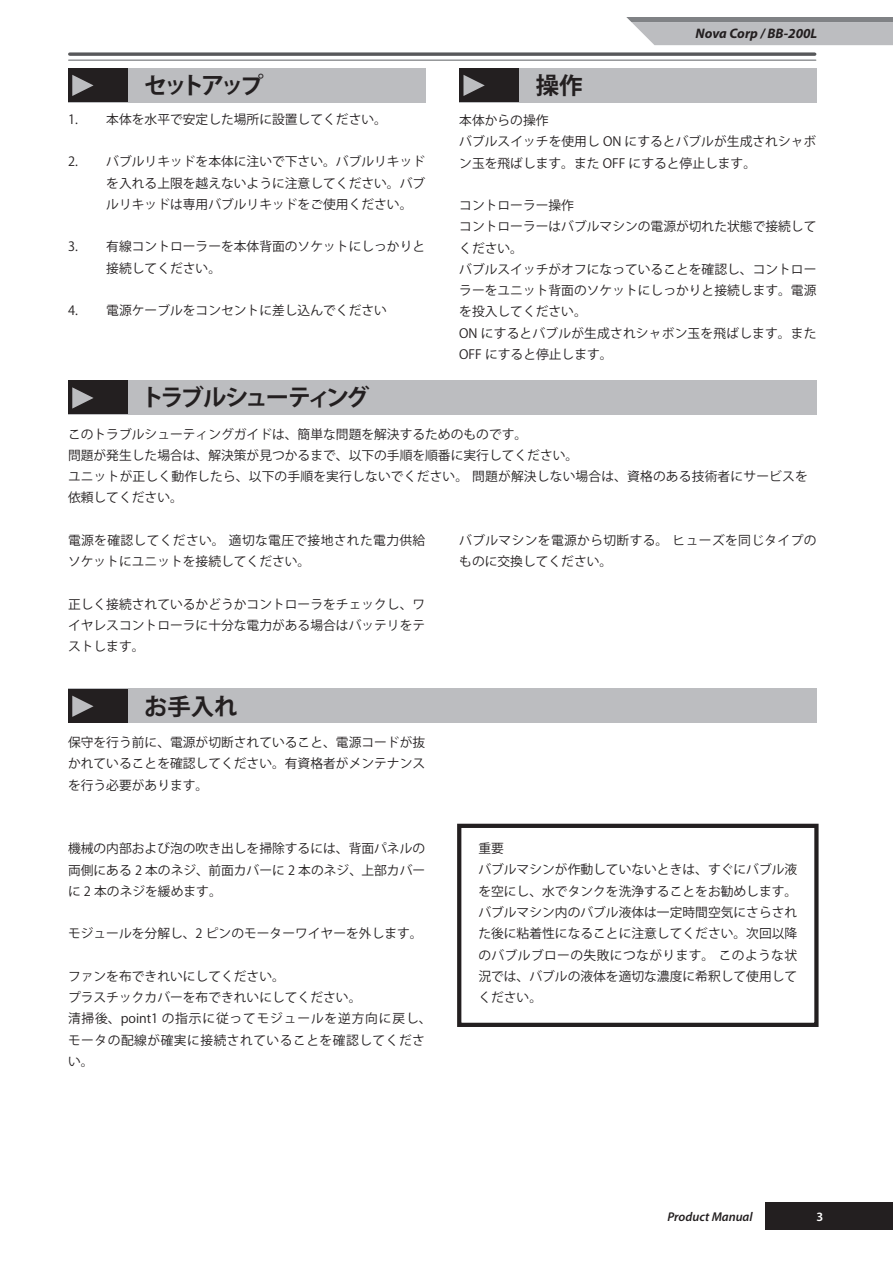
<style>
.page{position:relative;width:893px;height:1263px;background:#fff}
.page>*{position:absolute;margin:0;border:0;box-sizing:border-box;transform-origin:0 0}
.t1{font:700 23.4px "Koz Go Pro";letter-spacing:-.13em;color:#231f20}
.t2{font:italic 700 13.8px "Myriad Pro";color:#231f20}
.t3{font:12.75px/21.3px "Koz Go Pro";color:#231f20}
.t4{font:12.75px/21.3px "Koz Go Pro";letter-spacing:.04em;color:#231f20}
.t5{font:12.75px/21.3px "Koz Go Pro";letter-spacing:.03em;color:#231f20}
.t6{font:italic 600 12.75px "Myriad Pro";color:#231f20}
.t7{font:600 12.75px "Myriad Pro";color:#fff}
</style>
<div class="page">
<svg style="left:70px;top:52px;width:745px;height:4px;background:#6f7072"></svg>
<hr style="left:69px;top:60px;width:747px;height:1px;background:#808285">
<svg style="left:626px;top:17px;width:267px;height:28px;background:#b5b6b9"></svg>
<div style="left:765px;top:1202px;width:128px;height:28px;background:#231f20"></div>
<div style="left:68px;top:381px;width:748px;height:34px;background:#bcbdc0"></div>
<div style="left:68px;top:689px;width:748px;height:34px;background:#bcbdc0"></div>
<div style="left:68px;top:381px;width:60px;height:33px;background:#231f20"></div>
<div style="left:68px;top:689px;width:60px;height:34px;background:#231f20"></div>
<svg style="left:72px;top:387px;width:22px;height:22px"></svg>
<svg style="left:72px;top:696px;width:22px;height:21px"></svg>
<div style="left:68px;top:68px;width:357px;height:34px;background:#bcbdc0"></div>
<div style="left:459px;top:68px;width:357px;height:34px;background:#bcbdc0"></div>
<div style="left:68px;top:68px;width:60px;height:34px;background:#231f20"></div>
<div style="left:459px;top:68px;width:60px;height:34px;background:#231f20"></div>
<svg style="left:72px;top:75px;width:22px;height:21px"></svg>
<svg style="left:463px;top:75px;width:22px;height:21px"></svg>
<div style="left:457px;top:824px;width:362px;height:203px;border:4px solid #231f20"></div>
<p class="t3" style="left:68px;top:109px;width:11px">1.</p>
<p class="t3" style="left:68px;top:151px;width:11px">2.</p>
<p class="t3" style="left:68px;top:236px;width:11px">3.</p>
<p class="t3" style="left:68px;top:300px;width:11px">4.</p>
<h1 class="t1" style="left:144px;top:70px;width:121px">セットアップ</h1>
<h1 class="t1" style="left:536px;top:70px;width:48px">操作</h1>
<p class="t2" style="left:695px;top:26px;width:123px">Nova Corp / BB-200L</p>
<p class="t3" style="left:106px;top:109px;width:282px">本体を水平で安定した場所に設置してください。</p>
<p class="t3" style="left:106px;top:151px;width:320px;text-align:justify">バブルリキッドを本体に注いで下さい。バブルリキッドを入れる上限を越えないように注意してください。バブルリキッドは専用バブルリキッドをご使用ください。</p>
<p class="t3" style="left:106px;top:236px;width:320px">有線コントローラーを本体背面のソケットにしっかりと接続してください。</p>
<p class="t3" style="left:106px;top:300px;width:282px">電源ケーブルをコンセントに差し込んでください</p>
<h1 class="t1" style="left:141px;top:383px;width:230px">トラブルシューティング</h1>
<p class="t3" style="left:459px;top:110px;width:359px">本体からの操作<br>バブルスイッチを使用し ON にするとバブルが生成されシャボン玉を飛ばします。また OFF にすると停止します。</p>
<p class="t3" style="left:459px;top:195px;width:359px">コントローラー操作<br>コントローラーはバブルマシンの電源が切れた状態で接続してください。<br>バブルスイッチがオフになっていることを確認し、コントローラーをユニット背面のソケットにしっかりと接続します。電源を投入してください。<br>ON にするとバブルが生成されシャボン玉を飛ばします。また<br>OFF にすると停止します。</p>
<p class="t3" style="left:68px;top:424px;width:741px">このトラブルシューティングガイドは、簡単な問題を解決するためのものです。<br>問題が発生した場合は、解決策が見つかるまで、以下の手順を順番に実行してください。<br>ユニットが正しく動作したら、以下の手順を実行しないでください。 問題が解決しない場合は、資格のある技術者にサービスを依頼してください。</p>
<p class="t5" style="left:68px;top:530px;width:359px">電源を確認してください。 適切な電圧で接地された電力供給ソケットにユニットを接続してください。</p>
<p class="t3" style="left:68px;top:594px;width:359px;text-align:justify">正しく接続されているかどうかコントローラをチェックし、ワイヤレスコントローラに十分な電力がある場合はバッテリをテストします。</p>
<h1 class="t1" style="left:144px;top:691px;width:95px">お手入れ</h1>
<p class="t3" style="left:68px;top:732px;width:359px;text-align:justify">保守を行う前に、電源が切断されていること、電源コードが抜かれていることを確認してください。有資格者がメンテナンスを行う必要があります。</p>
<p class="t3" style="left:68px;top:838px;width:359px;text-align:justify">機械の内部および泡の吹き出しを掃除するには、背面パネルの両側にある 2 本のネジ、前面カバーに 2 本のネジ、上部カバーに 2 本のネジを緩めます。</p>
<p class="t3" style="left:68px;top:923px;width:356px">モジュールを分解し、2 ピンのモーターワイヤーを外します。</p>
<p class="t4" style="left:68px;top:966px;width:365px">ファンを布できれいにしてください。<br>プラスチックカバーを布できれいにしてください。<br>清掃後、point1 の指示に従ってモジュールを逆方向に戻し、モータの配線が確実に接続されていることを確認してください。</p>
<p class="t5" style="left:459px;top:530px;width:359px">バブルマシンを電源から切断する。 ヒューズを同じタイプのものに交換してください。</p>
<p class="t3" style="left:478px;top:838px;width:320px">重要<br>バブルマシンが作動していないときは、すぐにバブル液を空にし、水でタンクを洗浄することをお勧めします。バブルマシン内のバブル液体は一定時間空気にさらされた後に粘着性になることに注意してください。次回以降のバブルブローの失敗につながります。 このような状況では、バブルの液体を適切な濃度に希釈して使用してください。</p>
<p class="t6" style="left:667px;top:1209px;width:87px">Product Manual</p>
<p class="t7" style="left:816px;top:1209px;width:8px">3</p>
</div>
